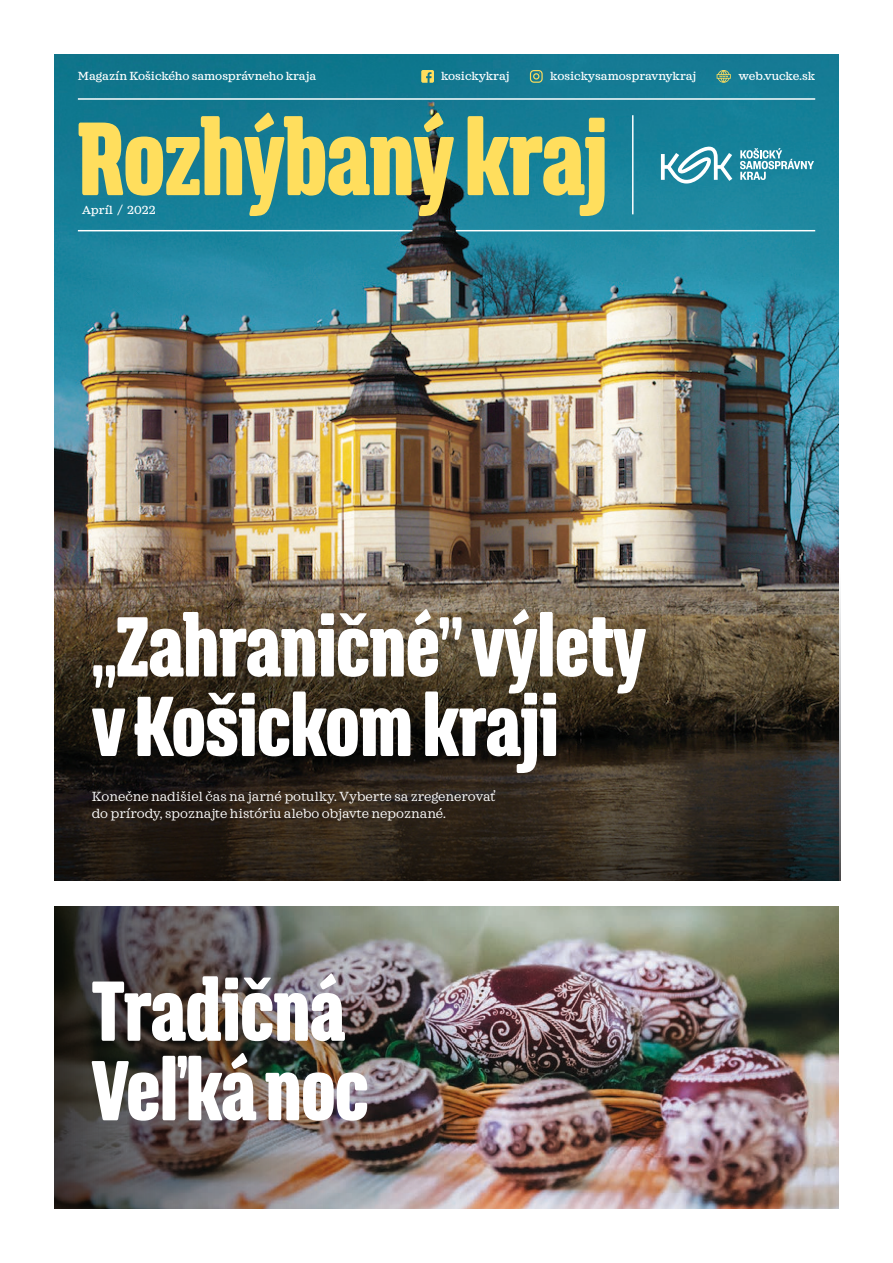
<style>
.page{position:relative;width:893px;height:1263px;background:#fff}
.page>*{position:absolute;margin:0;border:0;box-sizing:border-box;transform-origin:0 0}
.t1{font:900 91.8px "Triump";letter-spacing:-.01em;color:#ffde5d;scale:.8 1}
.t2{font:900 75px/79.5px "Triump";letter-spacing:-.01em;color:#fff;scale:.8 1}
.t3{font:13.5px/16.5px "Sagona";color:#fff}
.t4{font:500 12px "Sagona";color:#fff}
</style>
<div class="page">
<img style="left:509px;top:906px;width:330px;height:302px">
<img style="left:54px;top:906px;width:455px;height:302px">
<img style="left:54px;top:54px;width:785px;height:496px">
<svg style="left:54px;top:550px;width:787px;height:331px;background:#42382b"></svg>
<svg style="left:530px;top:70px;width:13px;height:13px"></svg>
<svg style="left:421px;top:70px;width:13px;height:13px"></svg>
<hr style="left:78px;top:98px;width:737px;height:2px;background:#fff">
<svg style="left:717px;top:70px;width:14px;height:13px"></svg>
<hr style="left:78px;top:230px;width:334px;height:1px;background:#fff">
<hr style="left:632px;top:115px;width:1px;height:99px;background:#fff">
<svg style="left:661px;top:146px;width:71px;height:38px"></svg>
<svg style="left:740px;top:148px;width:74px;height:32px;background:#56a4b6"></svg>
<hr style="left:456px;top:230px;width:359px;height:1px;background:#fff">
<p class="t4" style="left:78px;top:69px;width:240px">Magazín Košického samosprávneho kraja</p>
<p class="t4" style="left:441px;top:69px;width:70px">kosickykraj</p>
<p class="t4" style="left:550px;top:69px;width:147px">kosickysamospravnykraj</p>
<p class="t4" style="left:738px;top:69px;width:78px">web.vucke.sk</p>
<h1 class="t1" style="left:77px;top:93px;width:665px">Rozhýbaný kraj</h1>
<p class="t4" style="left:82px;top:203px;width:75px">Apríl / 2022</p>
<h2 class="t2" style="left:92px;top:604px;width:694px">„Zahraničné” výlety v Košickom kraji</h2>
<p class="t3" style="left:92px;top:788px;width:405px">Konečne nadišiel čas na jarné potulky. Vyberte sa zregenerovať do prírody, spoznajte históriu alebo objavte nepoznané.</p>
<h2 class="t2" style="left:92px;top:969px;width:347px">Tradičná<br>Veľká noc</h2>
</div>
